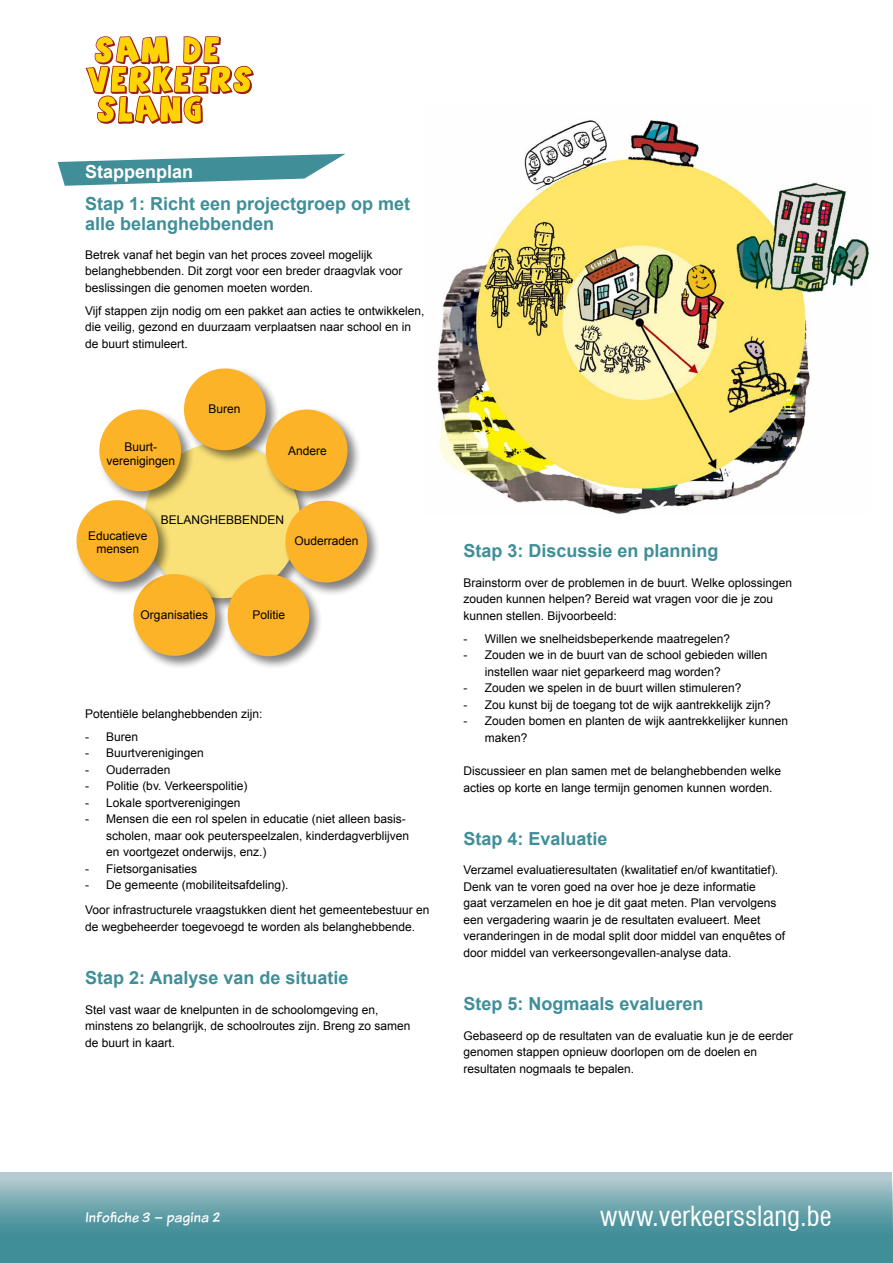
<style>
.page{position:relative;width:893px;height:1263px;background:#fff}
.page>*{position:absolute;margin:0;border:0;box-sizing:border-box;transform-origin:0 0}
.t1{font:condensed 27px "Swiss 721 BT";color:#fff}
.t2{font:700 18px/19.5px "Arial";color:#408e98}
.t3{font:700 18px "Arial";color:#fff}
.t4{font:15px "Komika Text";color:#fff}
.t5{font:12px/16.5px "Arial";color:#000}
</style>
<div class="page">
<svg style="left:58px;top:154px;width:287px;height:32px"></svg>
<img style="left:437px;top:120px;width:433px;height:394px">
<div style="left:144px;top:442px;width:156px;height:156px;background:#f9e177;border-radius:50%"></div>
<div style="left:182px;top:366px;width:98px;height:98px;background:#000;opacity:.5"></div>
<div style="left:184px;top:368px;width:82px;height:82px;background:#fcb328;border-radius:50%"></div>
<div style="left:225px;top:572px;width:99px;height:98px;background:#000;opacity:.5"></div>
<div style="left:228px;top:574px;width:81px;height:82px;background:#fcb328;border-radius:50%"></div>
<div style="left:283px;top:498px;width:98px;height:99px;background:#000;opacity:.5"></div>
<div style="left:285px;top:501px;width:82px;height:81px;background:#fcb328;border-radius:50%"></div>
<div style="left:264px;top:407px;width:98px;height:99px;background:#000;opacity:.5"></div>
<div style="left:266px;top:409px;width:82px;height:82px;background:#fcb328;border-radius:50%"></div>
<div style="left:131px;top:572px;width:98px;height:98px;background:#000;opacity:.5"></div>
<div style="left:133px;top:574px;width:82px;height:82px;background:#fcb328;border-radius:50%"></div>
<div style="left:74px;top:498px;width:99px;height:98px;background:#000;opacity:.5"></div>
<div style="left:77px;top:500px;width:81px;height:82px;background:#fcb328;border-radius:50%"></div>
<div style="left:97px;top:407px;width:98px;height:99px;background:#000;opacity:.5"></div>
<div style="left:99px;top:409px;width:82px;height:82px;background:#fcb328;border-radius:50%"></div>
<svg style="left:0;top:1174px;width:893px;height:89px;background:#66a1aa"></svg>
<svg style="left:86px;top:36px;width:168px;height:88px"></svg>
<h2 class="t3" style="left:85px;top:160px;width:110px">Stappenplan</h2>
<h2 class="t2" style="left:85px;top:195px;width:327px">Stap 1: Richt een projectgroep op met alle belanghebbenden</h2>
<p class="t5" style="left:85px;top:247px;width:319px">Betrek vanaf het begin van het proces zoveel mogelijk belanghebbenden. Dit zorgt voor een breder draagvlak voor beslissingen die genomen moeten worden.</p>
<p class="t5" style="left:85px;top:302px;width:341px">Vijf stappen zijn nodig om een pakket aan acties te ontwikkelen, die veilig, gezond en duurzaam verplaatsen naar school en in de buurt stimuleert.</p>
<p class="t5" style="left:106px;top:440px;width:70px;line-height:13.5px;text-align:center">Buurt&shy;verenigingen</p>
<p class="t5" style="left:208px;top:400px;width:34px">Buren</p>
<p class="t5" style="left:288px;top:443px;width:40px">Andere</p>
<p class="t5" style="left:88px;top:529px;width:61px;line-height:13.5px;text-align:center">Educatieve mensen</p>
<p class="t5" style="left:161px;top:512px;width:125px">BELANGHEBBENDEN</p>
<p class="t5" style="left:295px;top:533px;width:66px">Ouderraden</p>
<p class="t5" style="left:141px;top:606px;width:69px">Organisaties</p>
<p class="t5" style="left:253px;top:606px;width:34px">Politie</p>
<p class="t5" style="left:85px;top:705px;width:179px">Potentiële belanghebbenden zijn:</p>
<p class="t5" style="left:85px;top:728px;width:55px">- Buren</p>
<p class="t5" style="left:85px;top:745px;width:120px">- Buurtverenigingen</p>
<p class="t5" style="left:85px;top:761px;width:87px">- Ouderraden</p>
<p class="t5" style="left:85px;top:778px;width:164px">- Politie (bv. Verkeerspolitie)</p>
<p class="t5" style="left:85px;top:794px;width:157px">- Lokale sportverenigingen</p>
<p class="t5" style="left:106px;top:811px;width:304px;text-indent:-21px">- Mensen die een rol spelen in educatie (niet alleen basis&shy;scholen, maar ook peuterspeelzalen, kinderdagverblijven en voortgezet onderwijs, enz.)</p>
<p class="t5" style="left:85px;top:860px;width:113px">- Fietsorganisaties</p>
<p class="t5" style="left:85px;top:873px;width:346px;line-height:25px">- De gemeente (mobiliteitsafdeling).<br>Voor infrastructurele vraagstukken dient het gemeentebestuur en</p>
<p class="t5" style="left:85px;top:918px;width:332px">de wegbeheerder toegevoegd te worden als belanghebbende.</p>
<h2 class="t2" style="left:85px;top:969px;width:265px">Stap 2: Analyse van de situatie</h2>
<p class="t5" style="left:85px;top:1001px;width:327px">Stel vast waar de knelpunten in de schoolomgeving en, minstens zo belangrijk, de schoolroutes zijn. Breng zo samen de buurt in kaart.</p>
<h2 class="t2" style="left:463px;top:542px;width:257px">Stap 3: Discussie en planning</h2>
<p class="t5" style="left:463px;top:574px;width:330px">Brainstorm over de problemen in de buurt. Welke oplossingen zouden kunnen helpen? Bereid wat vragen voor die je zou kunnen stellen. Bijvoorbeeld:</p>
<p class="t5" style="left:463px;top:630px;width:268px">- Willen we snelheidsbeperkende maatregelen?</p>
<p class="t5" style="left:485px;top:647px;width:284px;text-indent:-21px">- Zouden we in de buurt van de school gebieden willen instellen waar niet geparkeerd mag worden?</p>
<p class="t5" style="left:463px;top:680px;width:280px">- Zouden we spelen in de buurt willen stimuleren?</p>
<p class="t5" style="left:463px;top:696px;width:309px">- Zou kunst bij de toegang tot de wijk aantrekkelijk zijn?</p>
<p class="t5" style="left:485px;top:713px;width:305px;text-indent:-21px">- Zouden bomen en planten de wijk aantrekkelijker kunnen maken?</p>
<p class="t5" style="left:463px;top:763px;width:319px">Discussieer en plan samen met de belanghebbenden welke acties op korte en lange termijn genomen kunnen worden.</p>
<h2 class="t2" style="left:463px;top:829px;width:146px">Stap 4: Evaluatie</h2>
<p class="t5" style="left:463px;top:862px;width:323px">Verzamel evaluatieresultaten (kwalitatief en/of kwantitatief).<br>Denk van te voren goed na over hoe je deze informatie<br>gaat verzamelen en hoe je dit gaat meten. Plan vervolgens een vergadering waarin je de resultaten evalueert. Meet veranderingen in de modal split door middel van enquêtes of door middel van verkeersongevallen-analyse data.</p>
<h2 class="t2" style="left:463px;top:995px;width:242px">Step 5: Nogmaals evalueren</h2>
<p class="t5" style="left:463px;top:1027px;width:331px">Gebaseerd op de resultaten van de evaluatie kun je de eerder genomen stappen opnieuw doorlopen om de doelen en resultaten nogmaals te bepalen.</p>
<p class="t4" style="left:85px;top:1207px;width:137px">Infofiche 3 – pagina 2</p>
<h1 class="t1" style="left:600px;top:1200px;width:233px">www.verkeersslang.be</h1>
</div>
